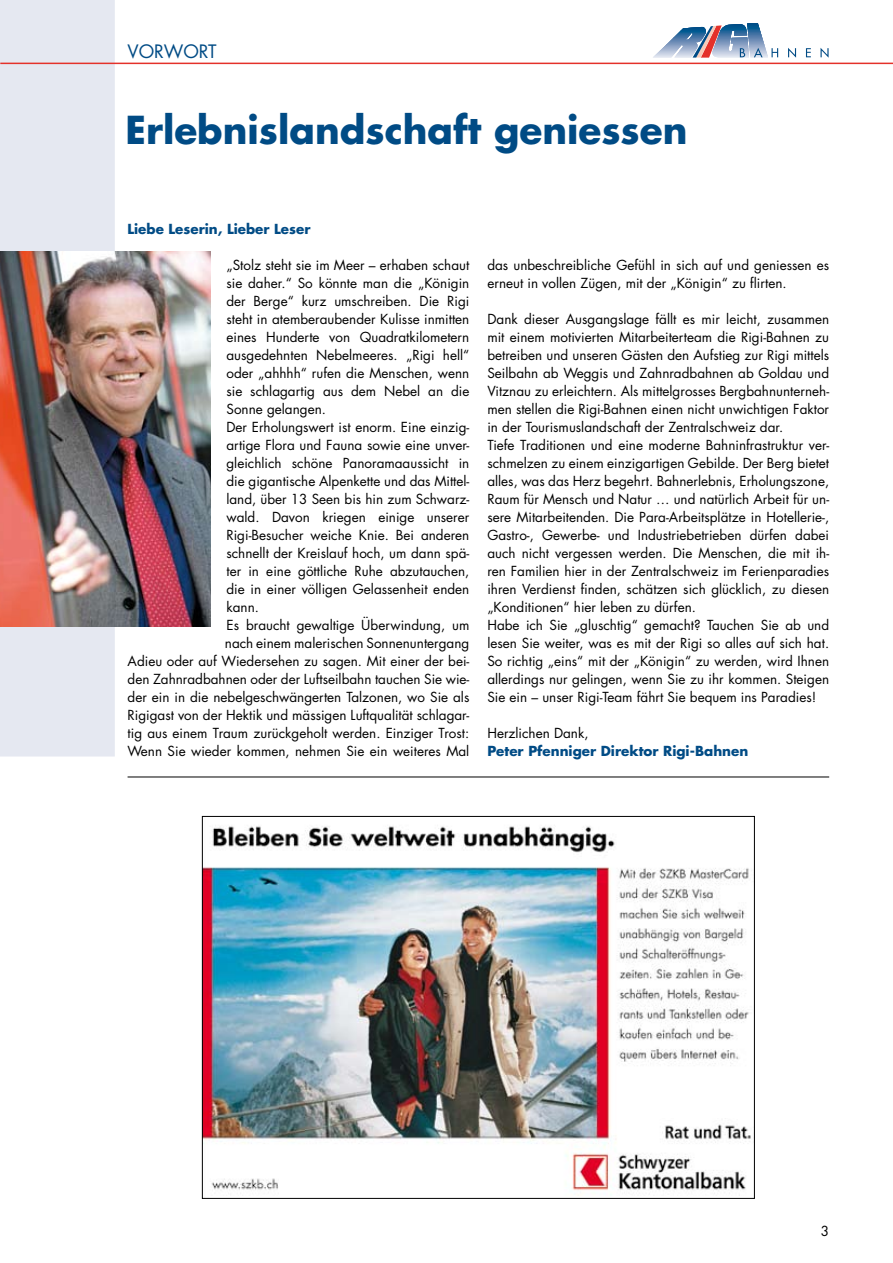
<style>
.page{position:relative;width:893px;height:1263px;background:#fff}
.page>*{position:absolute;margin:0;border:0;box-sizing:border-box;transform-origin:0 0}
.t1{font:700 37.5px "Futura";color:#004b85}
.t2{font:18px "Futura";color:#004b85}
.t3{font:13.5px/18px "Futura";color:#000}
.t4{font:700 13.5px "Futura";color:#004b85}
</style>
<div class="page">
<div style="left:0;top:0;width:115px;height:756px;background:#e5e8f1"></div>
<img style="left:0;top:252px;width:210px;height:374px">
<hr style="left:711px;top:57px;width:38px;height:1px;background:#e4e9f2">
<hr style="left:711px;top:56px;width:38px;height:1px;background:#dde3ee">
<hr style="left:711px;top:55px;width:38px;height:1px;background:#d7deeb">
<hr style="left:711px;top:54px;width:38px;height:1px;background:#cfd7e7">
<hr style="left:711px;top:53px;width:38px;height:1px;background:#c8d1e3">
<hr style="left:711px;top:52px;width:38px;height:1px;background:#c0cbe0">
<hr style="left:711px;top:51px;width:38px;height:1px;background:#b8c5db">
<hr style="left:711px;top:50px;width:38px;height:1px;background:#b3c1d9">
<hr style="left:711px;top:49px;width:38px;height:1px;background:#abbad5">
<hr style="left:711px;top:48px;width:38px;height:1px;background:#a4b5d1">
<hr style="left:711px;top:47px;width:38px;height:1px;background:#9dafcd">
<hr style="left:711px;top:46px;width:38px;height:1px;background:#95a9c9">
<hr style="left:711px;top:45px;width:38px;height:1px;background:#8fa5c6">
<hr style="left:711px;top:44px;width:38px;height:1px;background:#889fc3">
<hr style="left:711px;top:43px;width:38px;height:1px;background:#8099be">
<hr style="left:711px;top:42px;width:38px;height:1px;background:#7894bb">
<hr style="left:711px;top:41px;width:38px;height:1px;background:#718eb7">
<hr style="left:711px;top:40px;width:38px;height:1px;background:#6b8bb5">
<hr style="left:711px;top:39px;width:38px;height:1px;background:#6385b1">
<hr style="left:711px;top:38px;width:38px;height:1px;background:#5c80ad">
<hr style="left:711px;top:37px;width:38px;height:1px;background:#537baa">
<hr style="left:711px;top:36px;width:38px;height:1px;background:#4b76a7">
<hr style="left:711px;top:35px;width:38px;height:1px;background:#4473a4">
<hr style="left:711px;top:34px;width:38px;height:1px;background:#3c6fa1">
<hr style="left:711px;top:33px;width:38px;height:1px;background:#326a9e">
<hr style="left:711px;top:32px;width:38px;height:1px;background:#29669a">
<hr style="left:711px;top:31px;width:38px;height:1px;background:#1a6197">
<hr style="left:711px;top:30px;width:38px;height:1px;background:#065e94">
<hr style="left:711px;top:29px;width:38px;height:1px;background:#005b92">
<hr style="left:711px;top:28px;width:38px;height:1px;background:#00578f">
<hr style="left:711px;top:27px;width:38px;height:1px;background:#00548c">
<hr style="left:711px;top:26px;width:38px;height:1px;background:#005089">
<hr style="left:711px;top:25px;width:38px;height:1px;background:#004d87">
<hr style="left:711px;top:24px;width:38px;height:1px;background:#004b85">
<svg style="left:701px;top:25px;width:21px;height:33px"></svg>
<svg style="left:740px;top:24px;width:89px;height:34px"></svg>
<hr style="left:653px;top:57px;width:54px;height:1px;background:#e4e9f2">
<hr style="left:653px;top:56px;width:54px;height:1px;background:#dde3ee">
<hr style="left:653px;top:55px;width:54px;height:1px;background:#d5dcea">
<hr style="left:653px;top:54px;width:54px;height:1px;background:#cbd4e5">
<hr style="left:653px;top:53px;width:54px;height:1px;background:#c4cee2">
<hr style="left:653px;top:52px;width:54px;height:1px;background:#bcc8dd">
<hr style="left:653px;top:51px;width:54px;height:1px;background:#b4c2da">
<hr style="left:653px;top:50px;width:54px;height:1px;background:#adbcd6">
<hr style="left:653px;top:49px;width:54px;height:1px;background:#a6b6d2">
<hr style="left:653px;top:48px;width:54px;height:1px;background:#9fb0ce">
<hr style="left:653px;top:47px;width:54px;height:1px;background:#95a9c9">
<hr style="left:653px;top:46px;width:54px;height:1px;background:#8da3c5">
<hr style="left:653px;top:45px;width:54px;height:1px;background:#869dc1">
<hr style="left:653px;top:44px;width:54px;height:1px;background:#7e98be">
<hr style="left:653px;top:43px;width:54px;height:1px;background:#7692ba">
<hr style="left:653px;top:42px;width:54px;height:1px;background:#6f8db7">
<hr style="left:653px;top:41px;width:54px;height:1px;background:#6587b2">
<hr style="left:653px;top:40px;width:54px;height:1px;background:#5d81ae">
<hr style="left:653px;top:39px;width:54px;height:1px;background:#557cab">
<hr style="left:653px;top:38px;width:54px;height:1px;background:#4e78a8">
<hr style="left:653px;top:37px;width:54px;height:1px;background:#4473a4">
<hr style="left:653px;top:36px;width:54px;height:1px;background:#3c6fa1">
<hr style="left:653px;top:35px;width:54px;height:1px;background:#326a9e">
<hr style="left:653px;top:34px;width:54px;height:1px;background:#256599">
<hr style="left:653px;top:33px;width:54px;height:1px;background:#156197">
<hr style="left:653px;top:32px;width:54px;height:1px;background:#005d93">
<hr style="left:653px;top:31px;width:54px;height:1px;background:#005991">
<hr style="left:653px;top:30px;width:54px;height:1px;background:#00568e">
<hr style="left:653px;top:29px;width:54px;height:1px;background:#00528b">
<hr style="left:653px;top:28px;width:54px;height:1px;background:#004f88">
<hr style="left:653px;top:27px;width:54px;height:1px;background:#004b85">
<hr style="left:0;top:63px;width:893px;height:1px;background:#e4312a">
<img style="left:204px;top:826px;width:547px;height:370px">
<hr style="left:128px;top:777px;width:701px;height:1px;background:#000">
<h2 class="t2" style="left:128px;top:38px;width:91px">VORWORT</h2>
<h1 class="t1" style="left:125px;top:104px;width:564px">Erlebnislandschaft geniessen</h1>
<p class="t4" style="left:128px;top:220px;width:184px">Liebe Leserin, Lieber Leser</p>
<p class="t3" style="left:226px;top:256px;width:244px">„Stolz steht sie im Meer – erhaben schaut</p>
<p class="t3" style="left:226px;top:274px;width:244px">sie daher.“ So könnte man die „Königin</p>
<p class="t3" style="left:226px;top:292px;width:244px">der Berge“ kurz umschreiben. Die Rigi</p>
<p class="t3" style="left:226px;top:310px;width:244px">steht in atemberaubender Kulisse inmitten</p>
<p class="t3" style="left:226px;top:328px;width:244px">eines Hunderte von Quadratkilometern</p>
<p class="t3" style="left:226px;top:346px;width:244px">ausgedehnten Nebelmeeres. „Rigi hell“</p>
<p class="t3" style="left:226px;top:364px;width:244px">oder „ahhhh“ rufen die Menschen, wenn</p>
<p class="t3" style="left:226px;top:382px;width:244px">sie schlagartig aus dem Nebel an die</p>
<p class="t3" style="left:226px;top:400px;width:101px">Sonne gelangen.</p>
<p class="t3" style="left:226px;top:418px;width:244px">Der Erholungswert ist enorm. Eine einzig-</p>
<p class="t3" style="left:226px;top:436px;width:244px">artige Flora und Fauna sowie eine unver-</p>
<p class="t3" style="left:226px;top:454px;width:244px">gleichlich schöne Panoramaaussicht in</p>
<p class="t3" style="left:226px;top:472px;width:244px">die gigantische Alpenkette und das Mittel-</p>
<p class="t3" style="left:226px;top:490px;width:244px">land, über 13 Seen bis hin zum Schwarz-</p>
<p class="t3" style="left:226px;top:508px;width:244px">wald. Davon kriegen einige un--serer</p>
<p class="t3" style="left:226px;top:526px;width:244px">Rigi-Besucher weiche Knie. Bei anderen</p>
<p class="t3" style="left:226px;top:544px;width:244px">schnellt der Kreislauf hoch, um dann spä-</p>
<p class="t3" style="left:226px;top:562px;width:244px">ter in eine göttliche Ruhe abzutauchen,</p>
<p class="t3" style="left:226px;top:580px;width:244px">die in einer völligen Gelassenheit enden</p>
<p class="t3" style="left:226px;top:598px;width:34px">kann.</p>
<p class="t3" style="left:226px;top:616px;width:244px">Es braucht gewaltige Überwindung, um</p>
<p class="t3" style="left:225px;top:634px;width:246px">nach einem malerischen Sonnenuntergang</p>
<p class="t3" style="left:128px;top:652px;width:343px">Adieu oder auf Wiedersehen zu sagen. Mit einer der bei-</p>
<p class="t3" style="left:128px;top:670px;width:343px">den Zahnradbahnen oder der Luftseilbahn tauchen Sie wie-</p>
<p class="t3" style="left:128px;top:688px;width:343px">der ein in die nebelgeschwängerten Talzonen, wo Sie als</p>
<p class="t3" style="left:128px;top:706px;width:343px">Rigigast von der Hektik und mässigen Luftqualität schlagar-</p>
<p class="t3" style="left:128px;top:724px;width:343px">tig aus einem Traum zurückgeholt werden. Einziger Trost:</p>
<p class="t3" style="left:128px;top:742px;width:343px">Wenn Sie wieder kommen, nehmen Sie ein weiteres Mal</p>
<p class="t3" style="left:487px;top:256px;width:343px">das unbeschreibliche Gefühl in sich auf und geniessen es erneut in vollen Zügen, mit der „Königin“ zu flirten.</p>
<p class="t3" style="left:487px;top:310px;width:343px">Dank dieser Ausgangslage fällt es mir leicht, zusammen mit einem motivierten Mitarbeiterteam die Rigi-Bahnen zu betreiben und unseren Gästen den Aufstieg zur Rigi mittels Seilbahn ab Weggis und Zahnradbahnen ab Goldau und Vitznau zu erleichtern. Als mittelgrosses Bergbahnunterneh&shy;men stellen die Rigi-Bahnen einen nicht unwichtigen Faktor in der Tourismuslandschaft der Zentralschweiz dar.<br>Tiefe Traditionen und eine moderne Bahninfrastruktur ver&shy;schmelzen zu einem einzigartigen Gebilde. Der Berg bietet alles, was das Herz begehrt. Bahnerlebnis, Erholungszone, Raum für Mensch und Natur … und natürlich Arbeit für un&shy;sere Mitarbeitenden. Die Para-Arbeitsplätze in Hotellerie-, Gastro-, Gewerbe- und Industriebetrieben dürfen dabei auch nicht vergessen werden. Die Menschen, die mit ih&shy;ren Familien hier in der Zentralschweiz im Ferienparadies ihren Verdienst finden, schätzen sich glücklich, zu diesen „Konditionen“ hier leben zu dürfen.<br>Habe ich Sie „gluschtig“ gemacht? Tauchen Sie ab und lesen Sie weiter, was es mit der Rigi so alles auf sich hat.<br>So richtig „eins“ mit der „Königin“ zu werden, wird Ihnen allerdings nur gelingen, wenn Sie zu ihr kommen. Steigen Sie ein – unser Rigi-Team fährt Sie bequem ins Paradies!</p>
<p class="t3" style="left:487px;top:724px;width:103px">Herzlichen Dank,</p>
<p class="t4" style="left:487px;top:742px;width:262px">Peter Pfenniger Direktor Rigi-Bahnen</p>
</div>
